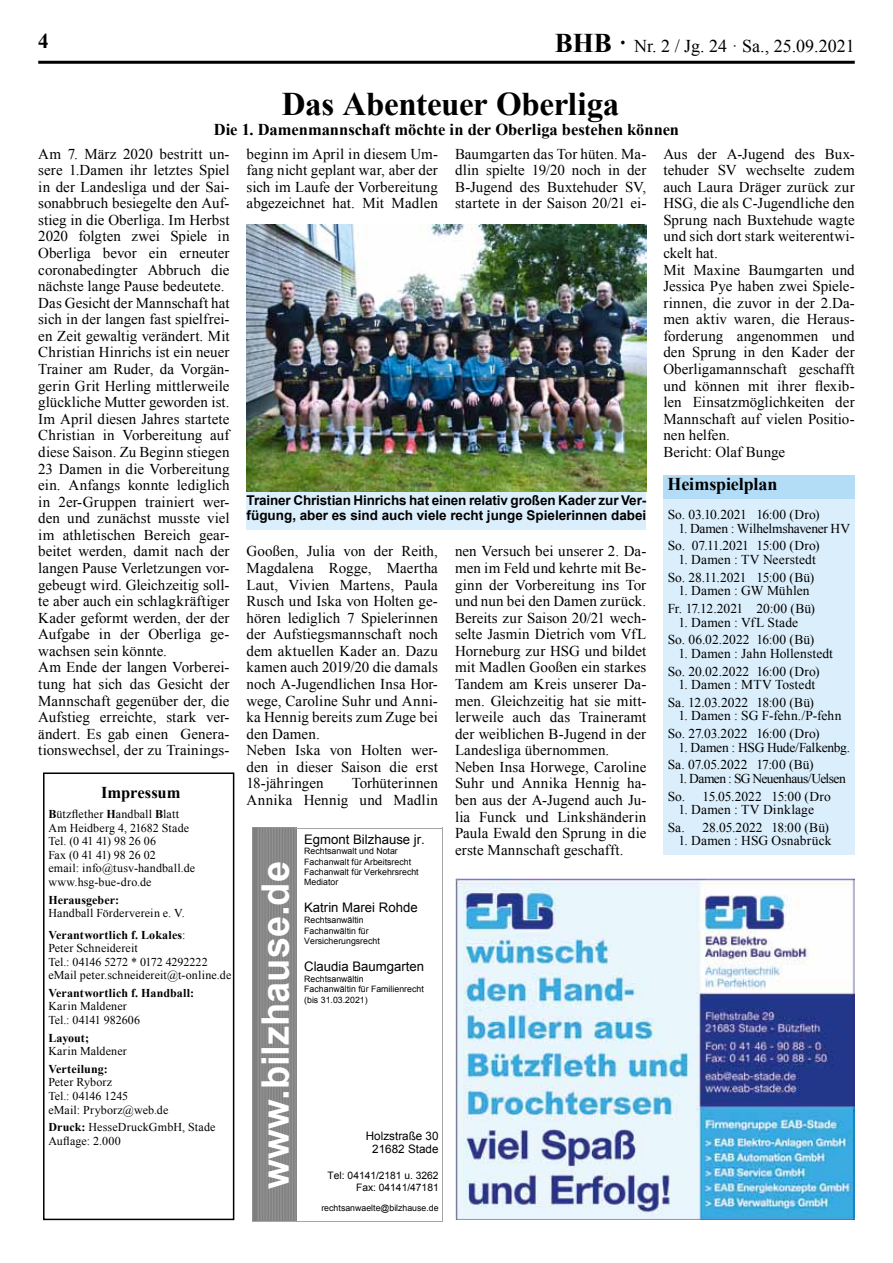
<style>
.page{position:relative;width:893px;height:1263px;background:#fff}
.page>*{position:absolute;margin:0;border:0;box-sizing:border-box;transform-origin:0 0}
.t1{font:700 37.95px "Arial";color:#fff}
.t2{font:700 33px "Times New Roman";letter-spacing:-.01em;color:#000}
.t3{font:700 21px "Times New Roman";color:#000}
.t4{font:18px "Times New Roman";color:#000}
.t5{font:700 18px "Times New Roman";letter-spacing:-.005em;color:#000}
.t6{font:700 16.5px "Times New Roman";color:#000}
.t7{font:15px/16.5px "Times New Roman";letter-spacing:.005em;color:#000}
.t8{font:13.5px/17.7px "Times New Roman";letter-spacing:.005em;color:#000;text-align:center}
.t9{font:700 13.5px/15px "Arial";letter-spacing:-.01em;color:#000}
.t10{font:13.5px/17.7px "Times New Roman";letter-spacing:-.015em;color:#000}
.t11{font:13.5px/17.7px "Times New Roman";letter-spacing:-.035em;color:#000}
.t12{font:13.2px "Arial";color:#000}
.t13{font:12px/13.5px "Times New Roman";letter-spacing:.01em;color:#000}
.t14{font:700 12px "Times New Roman";letter-spacing:.01em;color:#000}
.t15{font:11.7px/13.5px "Arial";color:#000;text-align:center}
.t16{font:10.2px/11.7px "Arial";color:#000;text-align:right}
.t17{font:8.7px/10.1px "Arial";letter-spacing:.005em;color:#000}
.s1{font-weight:700;font-size:27px}
.s2{font-weight:700}
</style>
<div class="page">
<hr style="left:38px;top:61px;width:817px;height:3px;background:#000">
<div style="left:663px;top:475px;width:192px;height:26px;background:#b3dcf6"></div>
<div style="left:663px;top:500px;width:192px;height:355px;background:#dbeefb"></div>
<div style="left:247px;top:490px;width:399px;height:39px;background:#dbeefb"></div>
<div style="left:43px;top:772px;width:191px;height:448px;border:2px solid #000"></div>
<img style="left:253px;top:828px;width:43px;height:394px">
<hr style="left:296px;top:1221px;width:147px;height:1px;background:#a5a5a5">
<hr style="left:295px;top:828px;width:147px;height:1px;background:#a5a5a5">
<hr style="left:442px;top:827px;width:1px;height:394px;background:#a5a5a5">
<img style="left:455px;top:879px;width:400px;height:340px">
<img style="left:247px;top:225px;width:399px;height:266px">
<h3 class="t3" style="left:38px;top:26px;width:12px">4</h3>
<p class="t4" style="left:555px;top:34px;width:302px"><span class="s1">BHB ·</span> Nr. 2 / Jg. 24 · Sa., 25.09.2021</p>
<h2 class="t2" style="left:282px;top:81px;width:339px">Das Abenteuer Oberliga</h2>
<p class="t6" style="left:214px;top:118px;width:467px">Die 1. Damenmannschaft möchte in der Oberliga bestehen können</p>
<p class="t7" style="left:38px;top:145px;width:193px">Am 7. März 2020 bestritt un&shy;sere 1.Damen ihr letztes Spiel in der Landesliga und der Sai&shy;sonabbruch besiegelte den Auf&shy;stieg in die Oberliga. Im Herbst<br>2020 folgten zwei Spiele in<br>Oberliga bevor ein erneuter coronabedingter Abbruch die nächste lange Pause bedeutete.<br>Das Gesicht der Mannschaft hat sich in der langen fast spielfrei&shy;en Zeit gewaltig verändert. Mit<br>Christian Hinrichs ist ein neuer<br>Trainer am Ruder, da Vorgän&shy;gerin Grit Herling mittlerweile glückliche Mutter geworden ist.<br>Im April diesen Jahres startete<br>Christian in Vorbereitung auf diese Saison. Zu Beginn stiegen<br>23 Damen in die Vorbereitung ein. Anfangs konnte lediglich in 2er-Gruppen trainiert wer&shy;den und zunächst musste viel im athletischen Bereich gear&shy;beitet werden, damit nach der langen Pause Verletzungen vor&shy;gebeugt wird. Gleichzeitig soll&shy;te aber auch ein schlagkräftiger<br>Kader geformt werden, der der<br>Aufgabe in der Oberliga ge&shy;wachsen sein könnte.<br>Am Ende der langen Vorberei&shy;tung hat sich das Gesicht der<br>Mannschaft gegenüber der, die<br>Aufstieg erreichte, stark ver&shy;ändert. Es gab einen Genera&shy;tionswechsel, der zu Trainings-</p>
<p class="t7" style="left:247px;top:145px;width:193px;text-align:justify">beginn im April in diesem Um&shy;fang nicht geplant war, aber der sich im Laufe der Vorbereitung abgezeichnet hat. Mit Madlen</p>
<p class="t7" style="left:455px;top:145px;width:193px;text-align:justify">Baumgarten das Tor hüten. Ma&shy;dlin spielte 19/20 noch in der B-Jugend des Buxtehuder SV, startete in der Saison 20/21 ei-</p>
<p class="t9" style="left:247px;top:493px;width:401px">Trainer Christian Hinrichs hat einen relativ großen Kader zur Ver&shy;fügung, aber es sind auch viele recht junge Spielerinnen dabei</p>
<p class="t7" style="left:247px;top:543px;width:193px">Gooßen, Julia von der Reith,<br>Magdalena Rogge, Maertha<br>Laut, Vivien Martens, Paula<br>Rusch und Iska von Holten ge&shy;hören lediglich 7 Spielerinnen der Aufstiegsmannschaft noch dem aktuellen Kader an. Dazu kamen auch 2019/20 die damals noch A-Jugendlichen Insa Hor&shy;wege, Caroline Suhr und Anni&shy;ka Hennig bereits zum Zuge bei den Damen.<br>Neben Iska von Holten wer&shy;den in dieser Saison die erst<br>18-jähringen</p>
<p class="t7" style="left:455px;top:543px;width:193px">nen Versuch bei unserer 2. Da&shy;men im Feld und kehrte mit Be&shy;ginn der Vorbereitung ins Tor und nun bei den Damen zurück.<br>Bereits zur Saison 20/21 wech&shy;selte Jasmin Dietrich vom VfL<br>Horneburg zur HSG und bildet mit Madlen Gooßen ein starkes<br>Tandem am Kreis unserer Da&shy;men. Gleichzeitig hat sie mitt&shy;lerweile auch das Traineramt der weiblichen B-Jugend in der<br>Landesliga übernommen.<br>Neben Insa Horwege, Caroline<br>Suhr und Annika Hennig ha&shy;ben aus der A-Jugend auch Ju&shy;lia Funck und Linkshänderin<br>Paula Ewald den Sprung in die erste Mannschaft geschafft.</p>
<p class="t7" style="left:247px;top:775px;width:193px;text-align:right">Torhüterinnen<br>Annika Hennig und Madlin</p>
<p class="t6" style="left:101px;top:781px;width:81px">Impressum</p>
<p class="t13" style="left:48px;top:807px;width:148px"><span class="s2">B</span>ützflether <span class="s2">H</span>andball <span class="s2">B</span>latt<br>Am Heidberg 4, 21682 Stade<br>Tel. (0 41 41) 98 26 06<br>Fax (0 41 41) 98 26 02<br>email: info@tusv-handball.de www.hsg-bue-dro.de</p>
<p class="t14" style="left:48px;top:891px;width:72px">Herausgeber:</p>
<p class="t13" style="left:48px;top:906px;width:138px">Handball Förderverein e. V.</p>
<p class="t12" style="left:304px;top:830px;width:122px">Egmont Bilzhause jr.</p>
<p class="t17" style="left:304px;top:846px;width:116px">Rechtsanwalt und Notar<br>Fachanwalt für Arbeitsrecht<br>Fachanwalt für Verkehrsrecht<br>Mediator</p>
<p class="t12" style="left:304px;top:899px;width:115px">Katrin Marei Rohde</p>
<p class="t17" style="left:304px;top:915px;width:77px">Rechtsanwältin<br>Fachanwältin für<br>Versicherungsrecht</p>
<p class="t12" style="left:304px;top:958px;width:121px">Claudia Baumgarten</p>
<p class="t17" style="left:304px;top:974px;width:121px">Rechtsanwältin<br>Fachanwältin für Familienrecht (bis 31.03.2021)</p>
<h1 class="t1" style="left:250px;top:1188px;width:329px;rotate:-90deg">www.bilzhause.de</h1>
<p class="t13" style="left:48px;top:928px;width:184px"><span class="s2">Verantwortlich f. Lokales</span>:<br>Peter Schneidereit<br>Tel.: 04146 5272 * 0172 4292222 eMail peter.schneidereit@t-online.de</p>
<p class="t14" style="left:48px;top:985px;width:147px">Verantwortlich f. Handball:</p>
<p class="t13" style="left:48px;top:999px;width:93px">Karin Maldener<br>Tel.: 04141 982606</p>
<p class="t14" style="left:48px;top:1029px;width:42px">Layout;</p>
<p class="t13" style="left:48px;top:1044px;width:80px">Karin Maldener</p>
<p class="t14" style="left:48px;top:1061px;width:61px">Verteilung:</p>
<p class="t13" style="left:48px;top:1075px;width:122px">Peter Ryborz<br>Tel.: 04146 1245<br>eMail: Pryborz@web.de</p>
<p class="t13" style="left:48px;top:1120px;width:169px"><span class="s2">Druck:</span> HesseDruckGmbH, Stade<br>Auflage: 2.000</p>
<p class="t15" style="left:366px;top:1129px;width:74px">Holzstraße 30<br>21682 Stade</p>
<p class="t16" style="left:328px;top:1169px;width:113px">Tel: 04141/2181 u. 3262<br>Fax: 04141/47181</p>
<p class="t17" style="left:321px;top:1203px;width:119px">rechtsanwaelte@bilzhause.de</p>
<p class="t7" style="left:663px;top:145px;width:193px">Aus der A-Jugend des Bux&shy;tehuder SV wechselte zudem auch Laura Dräger zurück zur<br>HSG, die als C-Jugendliche den<br>Sprung nach Buxtehude wagte und sich dort stark weiterentwi&shy;ckelt hat.<br>Mit Maxine Baumgarten und<br>Jessica Pye haben zwei Spiele&shy;rinnen, die zuvor in der 2.Da&shy;men aktiv waren, die Heraus&shy;forderung angenommen und den Sprung in den Kader der<br>Oberligamannschaft geschafft und können mit ihrer flexib&shy;len Einsatzmöglichkeiten der<br>Mannschaft auf vielen Positio&shy;nen helfen.<br>Bericht: Olaf Bunge</p>
<p class="t5" style="left:668px;top:471px;width:111px">Heimspielplan</p>
<p class="t8" style="left:668px;top:506px;width:153px">So. 03.10.2021 16:00 (Dro)</p>
<p class="t10" style="left:668px;top:519px;width:184px;text-indent:11px">1. Damen : Wilhelmshavener HV<br>So. 07.11.2021 15:00 (Dro)</p>
<p class="t8" style="left:668px;top:550px;width:150px;text-align:right">1. Damen : TV Neerstedt<br>So. 28.11.2021 15:00 (Bü)</p>
<p class="t8" style="left:668px;top:582px;width:149px">1. Damen : GW Mühlen<br>Fr. 17.12.2021 20:00 (Bü)</p>
<p class="t8" style="left:668px;top:613px;width:148px">1. Damen : VfL Stade<br>So. 06.02.2022 16:00 (Bü)</p>
<p class="t8" style="left:668px;top:644px;width:167px;text-align:left;text-indent:11px">1. Damen : Jahn Hollenstedt<br>So. 20.02.2022 16:00 (Dro)</p>
<p class="t8" style="left:668px;top:675px;width:149px;text-align:right">1. Damen : MTV Tostedt<br>Sa. 12.03.2022 18:00 (Bü)</p>
<p class="t8" style="left:668px;top:707px;width:175px;text-align:left;text-indent:11px">1. Damen : SG F-fehn./P-fehn<br>So. 27.03.2022 16:00 (Dro)</p>
<p class="t10" style="left:668px;top:738px;width:184px;text-indent:11px">1. Damen : HSG Hude/Falkenbg.<br>Sa. 07.05.2022 17:00 (Bü)</p>
<p class="t11" style="left:668px;top:769px;width:180px;text-indent:11px">1. Damen : SG Neuenhaus/Uelsen<br>So. 15.05.2022 15:00 (Dro</p>
<p class="t8" style="left:668px;top:800px;width:163px">1. Damen : TV Dinklage<br>Sa. 28.05.2022 18:00 (Bü)</p>
<p class="t8" style="left:678px;top:832px;width:154px">1. Damen : HSG Osnabrück</p>
</div>
